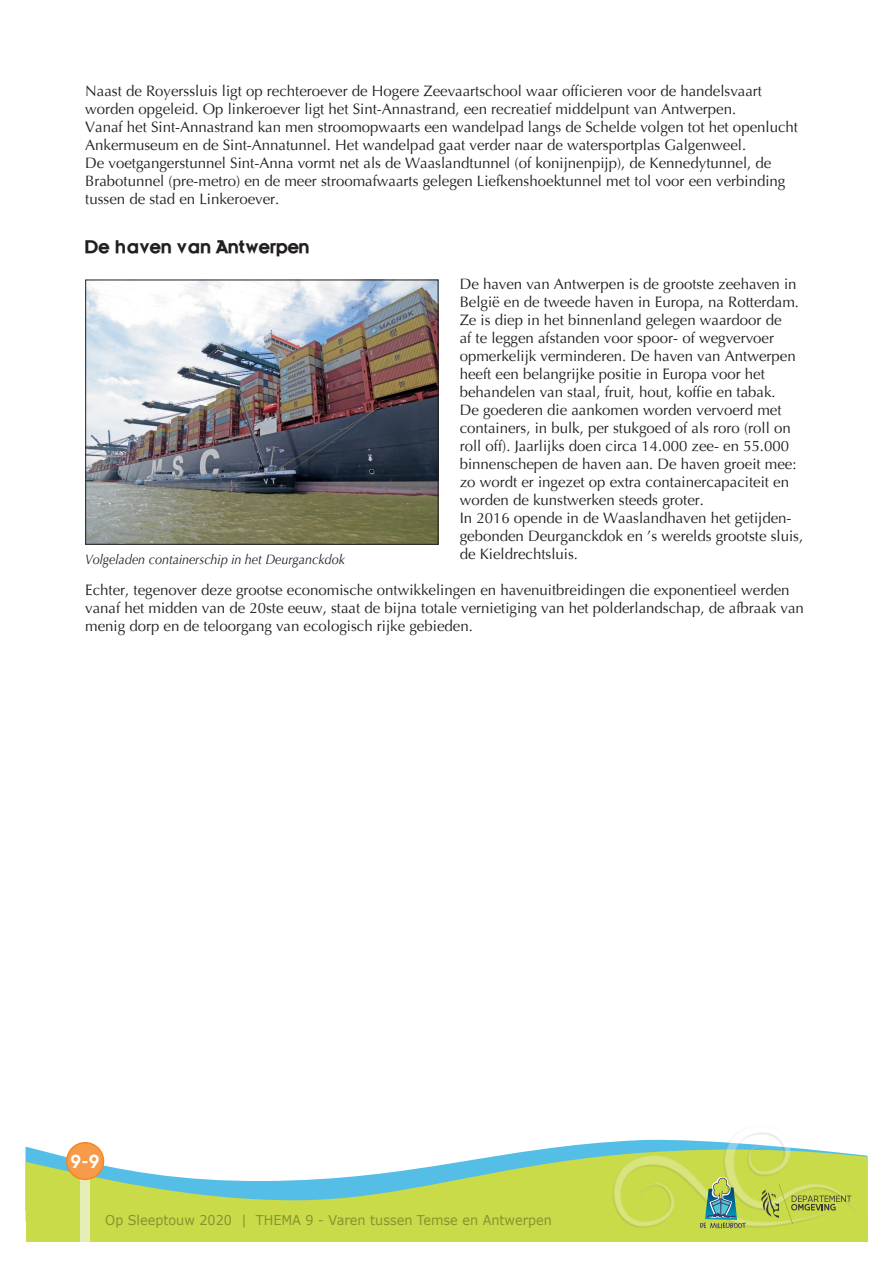
<style>
.page{position:relative;width:893px;height:1263px;background:#fff}
.page>*{position:absolute;margin:0;border:0;box-sizing:border-box;transform-origin:0 0}
.tekst_titel{font:700 19.5px "Kernel SSK";color:#231f20}
.t1{font:600 18px "Trendex SSK";color:#fff}
.tekst{font:15px/18px "Optima";color:#231f20}
.t2{font:13.5px "Verdana";color:#85942f;scale:.95 1}
.tekst-2{font:italic 13.5px "Optima";color:#231f20;scale:.93 1}
</style>
<div class="page">
<svg style="left:26px;top:1143px;width:841px;height:74px"></svg>
<div style="left:26px;top:1217px;width:841px;height:25px;background:#c9db49"></div>
<img style="left:604px;top:1133px;width:257px;height:96px">
<div style="left:80px;top:1174px;width:10px;height:68px;background:#e6eeb7"></div>
<div style="left:67px;top:1143px;width:37px;height:36px;background:#f79b4a;border-radius:50%"></div>
<div style="left:66px;top:1142px;width:38px;height:38px;border:1px solid #f58522;border-radius:50%"></div>
<svg style="left:700px;top:1177px;width:46px;height:51px;background:#93b775"></svg>
<svg style="left:761px;top:1184px;width:90px;height:40px;background:#b9c84d"></svg>
<img style="left:87px;top:282px;width:349px;height:261px">
<div style="left:85px;top:280px;width:353px;height:265px;border:1px solid #231f20"></div>
<p class="tekst" style="left:85px;top:82px;width:714px">Naast de Royerssluis ligt op rechteroever de Hogere Zeevaartschool waar officieren voor de handelsvaart worden opgeleid. Op linkeroever ligt het Sint-Annastrand, een recreatief middelpunt van Antwerpen.<br>Vanaf het Sint-Annastrand kan men stroomopwaarts een wandelpad langs de Schelde volgen tot het openlucht Ankermuseum en de Sint-Annatunnel. Het wandelpad gaat verder naar de watersportplas Galgenweel.<br>De voetgangerstunnel Sint-Anna vormt net als de Waaslandtunnel (of konijnenpijp), de Kennedytunnel, de Brabotunnel (pre-metro) en de meer stroomafwaarts gelegen Liefkenshoektunnel met tol voor een verbinding tussen de stad en Linkeroever.</p>
<p class="tekst_titel" style="left:85px;top:237px;width:226px">De haven van Antwerpen</p>
<p class="tekst" style="left:460px;top:275px;width:345px">De haven van Antwerpen is de grootste zeehaven in België en de tweede haven in Europa, na Rotterdam.<br>Ze is diep in het binnenland gelegen waardoor de<br>af te leggen afstanden voor spoor- of wegvervoer opmerkelijk verminderen. De haven van Antwerpen heeft een belangrijke positie in Europa voor het behandelen van staal, fruit, hout, koffie en tabak.<br>De goederen die aankomen worden vervoerd met containers, in bulk, per stukgoed of als roro (roll on roll off). Jaarlijks doen circa 14.000 zee- en 55.000 binnenschepen de haven aan. De haven groeit mee: zo wordt er ingezet op extra containercapaciteit en worden de kunstwerken steeds groter.<br>In 2016 opende in de Waaslandhaven het getijden&shy;gebonden Deurganckdok en ’s werelds grootste sluis, de Kieldrechtsluis.</p>
<p class="tekst" style="left:85px;top:581px;width:720px">Echter, tegenover deze grootse economische ontwikkelingen en havenuitbreidingen die exponentieel werden vanaf het midden van de 20ste eeuw, staat de bijna totale vernietiging van het polderlandschap, de afbraak van menig dorp en de teloorgang van ecologisch rijke gebieden.</p>
<p class="tekst-2" style="left:85px;top:551px;width:281px">Volgeladen containerschip in het Deurganckdok</p>
<p class="t1" style="left:71px;top:1150px;width:30px">9-9</p>
<p class="t2" style="left:105px;top:1211px;width:472px">Op Sleeptouw 2020 | THEMA 9 - Varen tussen Temse en Antwerpen</p>
</div>
